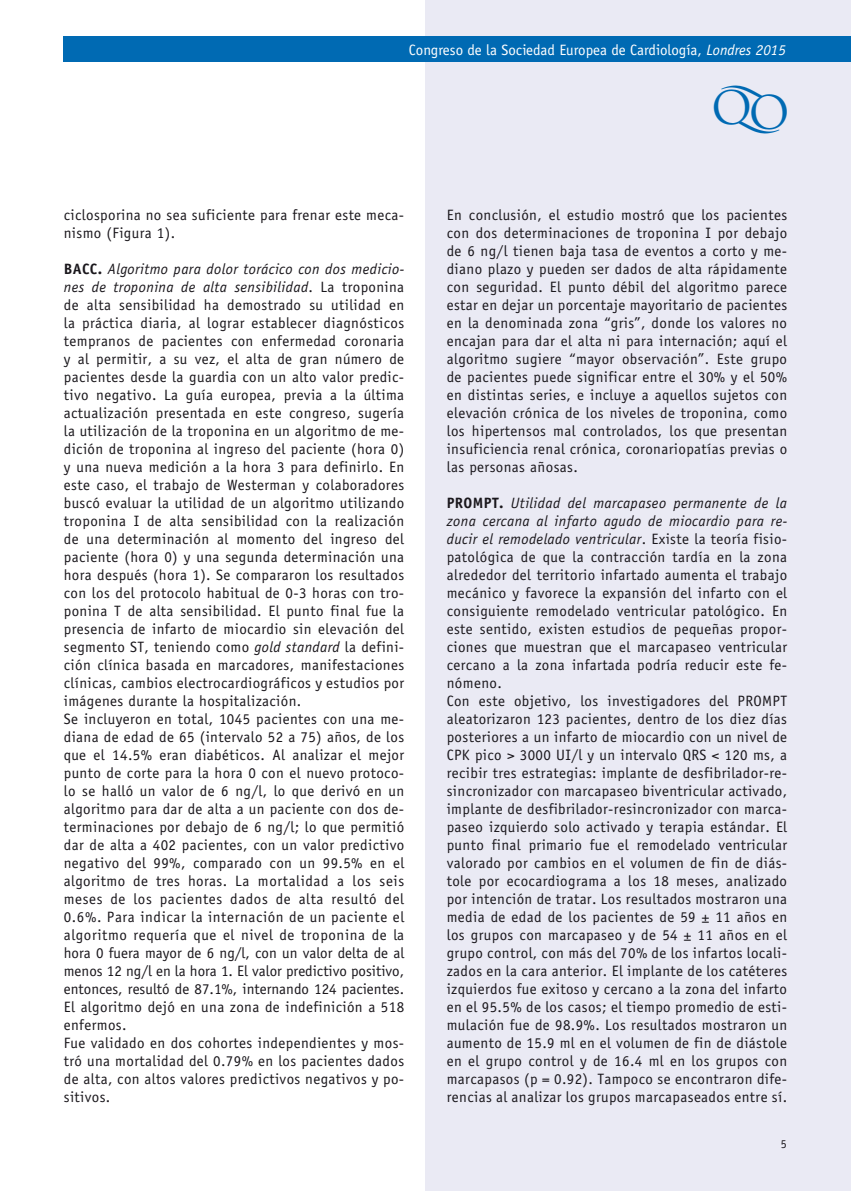
<style>
.page{position:relative;width:851px;height:1191px;background:#fff}
.page>*{position:absolute;margin:0;border:0;box-sizing:border-box;transform-origin:0 0}
.t1{font:45px "Trajan Pro";color:#006ab3}
.t2{font:15px/18px "Officina Sans";letter-spacing:.025em;color:#1a171c}
.t3{font:15px "Officina Sans";color:#fff}
.t4{font:12px "Officina Sans";color:#1a171c}
.s1{font-style:italic}
.s2{font-weight:700}
</style>
<div class="page">
<div style="left:425px;top:0;width:425px;height:1191px;background:#eaeaf4"></div>
<div style="left:64px;top:36px;width:786px;height:26px;background:#006ab3"></div>
<p class="t3" style="left:409px;top:41px;width:378px">Congreso de la Sociedad Europea de Cardiología, <span class="s1">Londres 2015</span></p>
<p class="t2" style="left:64px;top:206px;width:342px">ciclosporina no sea suficiente para frenar este meca&shy;nismo (Figura 1).</p>
<p class="t2" style="left:64px;top:260px;width:342px"><span class="s2">BACC.</span> <span class="s1">Algoritmo para dolor torácico con dos medicio&shy;nes de troponina de alta sensibilidad</span>. La troponina de alta sensibilidad ha demostrado su utilidad en la práctica diaria, al lograr establecer diagnósticos tempranos de pacientes con enfermedad coronaria y al permitir, a su vez, el alta de gran número de pacientes desde la guardia con un alto valor predic&shy;tivo negativo. La guía europea, previa a la última actualización presentada en este congreso, sugería la utilización de la troponina en un algoritmo de me&shy;dición de troponina al ingreso del paciente (hora 0) y una nueva medición a la hora 3 para definirlo. En este caso, el trabajo de Westerman y colaboradores buscó evaluar la utilidad de un algoritmo utilizando troponina I de alta sensibilidad con la realización de una determinación al momento del ingreso del paciente (hora 0) y una segunda determinación una hora después (hora 1). Se compararon los resultados con los del protocolo habitual de 0-3 horas con tro&shy;ponina T de alta sensibilidad. El punto final fue la presencia de infarto de miocardio sin elevación del segmento ST, teniendo como <span class="s1">gold standard</span> la defini&shy;ción clínica basada en marcadores, manifestaciones clínicas, cambios electrocardiográficos y estudios por imágenes durante la hospitalización.<br>Se incluyeron en total, 1045 pacientes con una me&shy;diana de edad de 65 (intervalo 52 a 75) años, de los que el 14.5% eran diabéticos. Al analizar el mejor punto de corte para la hora 0 con el nuevo protoco&shy;lo se halló un valor de 6 ng/l, lo que derivó en un algoritmo para dar de alta a un paciente con dos de&shy;terminaciones por debajo de 6 ng/l; lo que permitió dar de alta a 402 pacientes, con un valor predictivo negativo del 99%, comparado con un 99.5% en el algoritmo de tres horas. La mortalidad a los seis meses de los pacientes dados de alta resultó del 0.6%. Para indicar la internación de un paciente el algoritmo requería que el nivel de troponina de la hora 0 fuera mayor de 6 ng/l, con un valor delta de al menos 12 ng/l en la hora 1. El valor predictivo positivo, entonces, resultó de 87.1%, internando 124 pacientes.<br>El algoritmo dejó en una zona de indefinición a 518 enfermos.<br>Fue validado en dos cohortes independientes y mos&shy;tró una mortalidad del 0.79% en los pacientes dados de alta, con altos valores predictivos negativos y po&shy;sitivos.</p>
<h1 class="t1" style="left:789px;top:140px;width:70px;rotate:-180deg">Q</h1>
<h1 class="t1" style="left:711px;top:79px;width:70px">Q</h1>
<p class="t2" style="left:446px;top:206px;width:342px;text-align:justify">En conclusión, el estudio mostró que los pacientes con dos determinaciones de troponina I por debajo de 6 ng/l tienen baja tasa de eventos a corto y me&shy;diano plazo y pueden ser dados de alta rápidamente con seguridad. El punto débil del algoritmo parece estar en dejar un porcentaje mayoritario de pacientes en la denominada zona “gris”, donde los valores no encajan para dar el alta ni para internación; aquí el algoritmo sugiere “mayor observación”. Este grupo de pacientes puede significar entre el 30% y el 50% en distintas series, e incluye a aquellos sujetos con elevación crónica de los niveles de troponina, como los hipertensos mal controlados, los que presentan insuficiencia renal crónica, coronariopatías previas o las personas añosas.</p>
<p class="t2" style="left:446px;top:494px;width:342px"><span class="s2">PROMPT.</span> <span class="s1">Utilidad del marcapaseo permanente de la zona cercana al infarto agudo de miocardio para re&shy;ducir el remodelado ventricular</span>. Existe la teoría fisio&shy;patológica de que la contracción tardía en la zona alrededor del territorio infartado aumenta el trabajo mecánico y favorece la expansión del infarto con el consiguiente remodelado ventricular patológico. En este sentido, existen estudios de pequeñas propor&shy;ciones que muestran que el marcapaseo ventricular cercano a la zona infartada podría reducir este fe&shy;nómeno.<br>Con este objetivo, los investigadores del PROMPT aleatorizaron 123 pacientes, dentro de los diez días posteriores a un infarto de miocardio con un nivel de CPK pico &gt; 3000 UI/l y un intervalo QRS &lt; 120 ms, a recibir tres estrategias: implante de desfibrilador-re&shy;sincronizador con marcapaseo biventricular activado, implante de desfibrilador-resincronizador con marca&shy;paseo izquierdo solo activado y terapia estándar. El punto final primario fue el remodelado ventricular valorado por cambios en el volumen de fin de diás&shy;tole por ecocardiograma a los 18 meses, analizado por intención de tratar. Los resultados mostraron una media de edad de los pacientes de 59 ± 11 años en los grupos con marcapaseo y de 54 ± 11 años en el grupo control, con más del 70% de los infartos locali&shy;zados en la cara anterior. El implante de los catéteres izquierdos fue exitoso y cercano a la zona del infarto en el 95.5% de los casos; el tiempo promedio de esti&shy;mulación fue de 98.9%. Los resultados mostraron un aumento de 15.9 ml en el volumen de fin de diástole en el grupo control y de 16.4 ml en los grupos con marcapasos (p = 0.92). Tampoco se encontraron dife&shy;rencias al analizar los grupos marcapaseados entre sí.</p>
<p class="t4" style="left:780px;top:1137px;width:7px">5</p>
</div>
